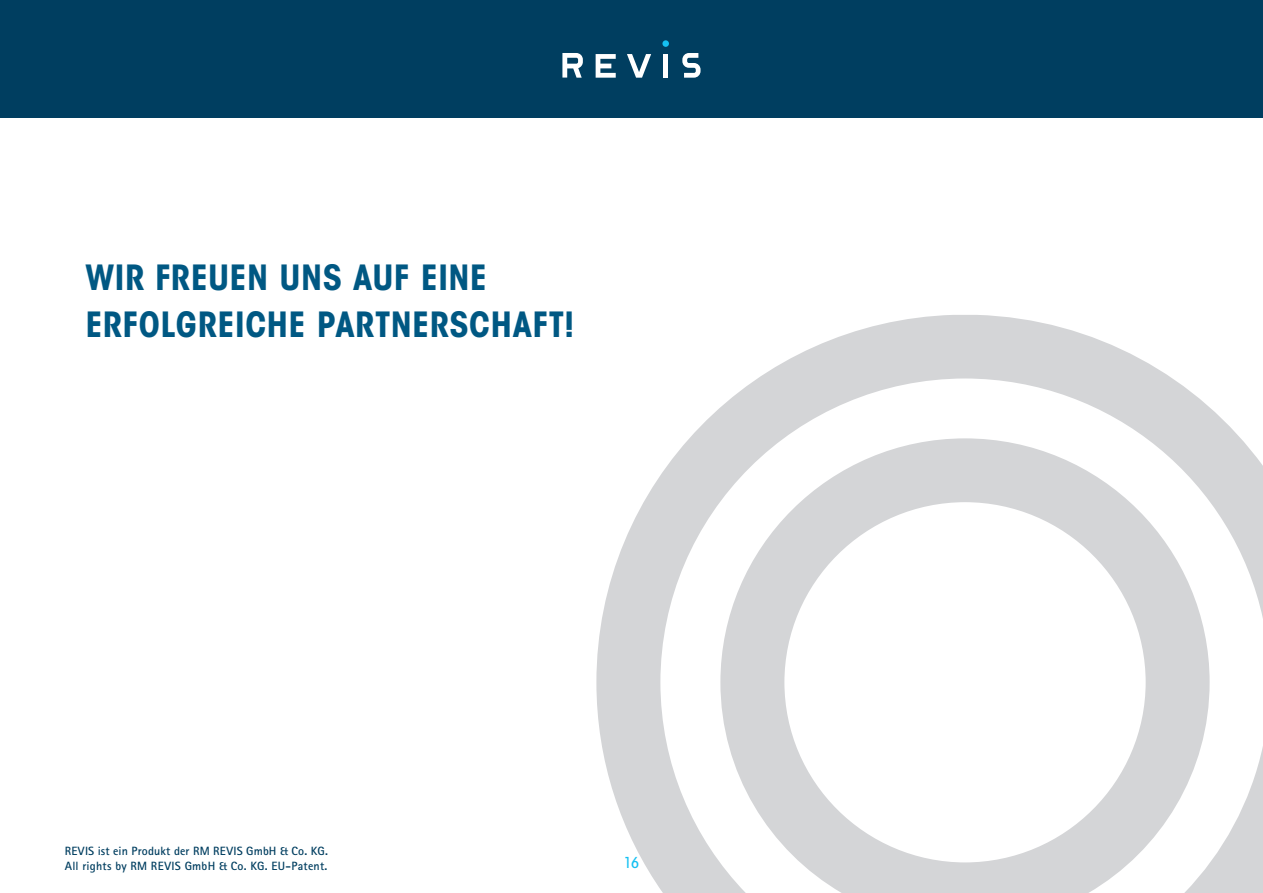
<style>
.page{position:relative;width:1263px;height:893px;background:#fff}
.page>*{position:absolute;margin:0;border:0;box-sizing:border-box;transform-origin:0 0}
.t1{font:700 condensed 34.5px/46.5px "ITC Avant Garde Std";letter-spacing:.015em;color:#005883}
.t2{font:500 condensed 15px "ITC Avant Garde Std";color:#15c0f2}
.t3{font:700 12px/15px "Rotis Sans Serif Std";letter-spacing:.015em;color:#003e60}
</style>
<div class="page">
<div style="left:0;top:0;width:1263px;height:118px;background:#003e60"></div>
<div style="left:662px;top:40px;width:7px;height:7px;background:#15c0f2;border-radius:50%"></div>
<svg style="left:682px;top:53px;width:18px;height:25px"></svg>
<svg style="left:562px;top:53px;width:21px;height:25px"></svg>
<div style="left:663px;top:54px;width:5px;height:24px;background:#fff"></div>
<svg style="left:596px;top:54px;width:20px;height:24px"></svg>
<svg style="left:627px;top:54px;width:24px;height:24px"></svg>
<svg style="left:596px;top:315px;width:667px;height:578px"></svg>
<h1 class="t1" style="left:85px;top:254px;width:490px">WIR FREUEN UNS AUF EINE<br>ERFOLGREICHE PARTNERSCHAFT!</h1>
<p class="t3" style="left:65px;top:843px;width:265px">REVIS ist ein Produkt der RM REVIS GmbH &amp; Co. KG.<br>All rights by RM REVIS GmbH &amp; Co. KG. EU-Patent.</p>
<p class="t2" style="left:624px;top:853px;width:17px">16</p>
</div>
